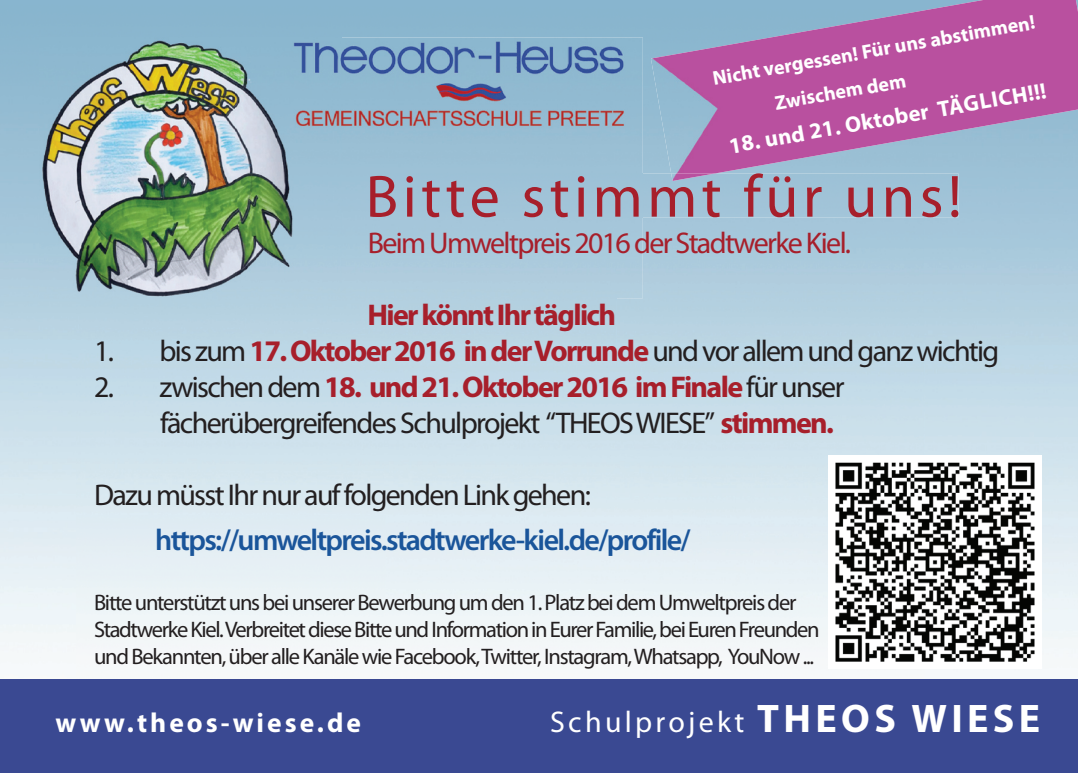
<style>
.page{position:relative;width:1078px;height:773px;background:#fff}
.page>*{position:absolute;margin:0;border:0;box-sizing:border-box;transform-origin:0 0}
.t1{font:60px "Myriad Pro";letter-spacing:.075em;color:#a71f2b}
.t2{font:30px/36px "Myriad Pro";letter-spacing:-.055em;color:#231f20}
.t3{font:600 30px "Myriad Pro";letter-spacing:-.055em;color:#1a559a}
.t4{font:30px "Myriad Pro";letter-spacing:-.055em;color:#a71f2b}
.t5{font:30px "Myriad Pro";letter-spacing:.11em;color:#fff}
.t6{font:700 30px "Myriad Pro";letter-spacing:-.055em;color:#a71f2b}
.t7{font:700 27.5px "Myriad Pro";letter-spacing:.11em;color:#fff}
.t8{font:22.5px/27px "Myriad Pro";letter-spacing:-.055em;color:#231f20}
.t9{font:700 22.5px "Myriad Pro";color:#fff}
.t10{font:700 20px/35px "Myriad Pro";color:#fff}
.s1{font-weight:700;color:#a71f2b}
.s2{font-weight:700;font-size:40px}
</style>
<div class="page">
<div style="left:642px;top:173px;width:316px;height:44px;background:#a0c3d7"></div>
<div style="left:0;top:679px;width:1077px;height:93px;background:#3a4992"></div>
<img style="left:40px;top:37px;width:602px;height:261px">
<img style="left:835px;top:462px;width:200px;height:200px">
<img style="left:650px;top:0;width:427px;height:173px">
<img style="left:671px;top:173px;width:44px;height:8px">
<p class="t10" style="left:765px;top:51px;width:271px;text-indent:-57px;rotate:-10deg">Nicht vergessen! Für uns abstimmen!<br>Zwischem dem</p>
<p class="t9" style="left:726px;top:132px;width:323px;rotate:-10deg">18. und 21. Oktober TÄGLICH!!!</p>
<h1 class="t1" style="left:365px;top:159px;width:597px">Bitte stimmt für uns!</h1>
<h2 class="t4" style="left:367px;top:224px;width:484px">Beim Umweltpreis 2016 der Stadtwerke Kiel.</h2>
<h2 class="t6" style="left:367px;top:295px;width:250px">Hier könnt Ihr täglich</h2>
<h2 class="t2" style="left:94px;top:332px;width:906px">1. bis zum <span class="s1">17. Oktober 2016 in der Vorrunde</span> und vor allem und ganz wichtig</h2>
<h2 class="t2" style="left:160px;top:368px;width:685px;text-indent:-66px">2. zwischen dem <span class="s1">18. und 21. Oktober 2016 im Finale</span> für unser fächerübergreifendes Schulprojekt “THEOS WIESE” <span class="s1">stimmen.</span></h2>
<h2 class="t2" style="left:94px;top:476px;width:498px">Dazu müsst Ihr nur auf folgenden Link gehen:</h2>
<h2 class="t3" style="left:155px;top:520px;width:537px">https://umweltpreis.stadtwerke-kiel.de/profile/</h2>
<p class="t8" style="left:94px;top:588px;width:727px">Bitte unterstützt uns bei unserer Bewerbung um den 1. Platz bei dem Umweltpreis der<br>Stadtwerke Kiel. Verbreitet diese Bitte und Information in Eurer Familie, bei Euren Freunden und Bekannten, über alle Kanäle wie Facebook, Twitter, Instagram, Whatsapp, YouNow ...</p>
<p class="t7" style="left:55px;top:704px;width:307px">www.theos-wiese.de</p>
<h2 class="t5" style="left:550px;top:703px;width:491px">Schulprojekt <span class="s2">THEOS WIESE</span></h2>
</div>
